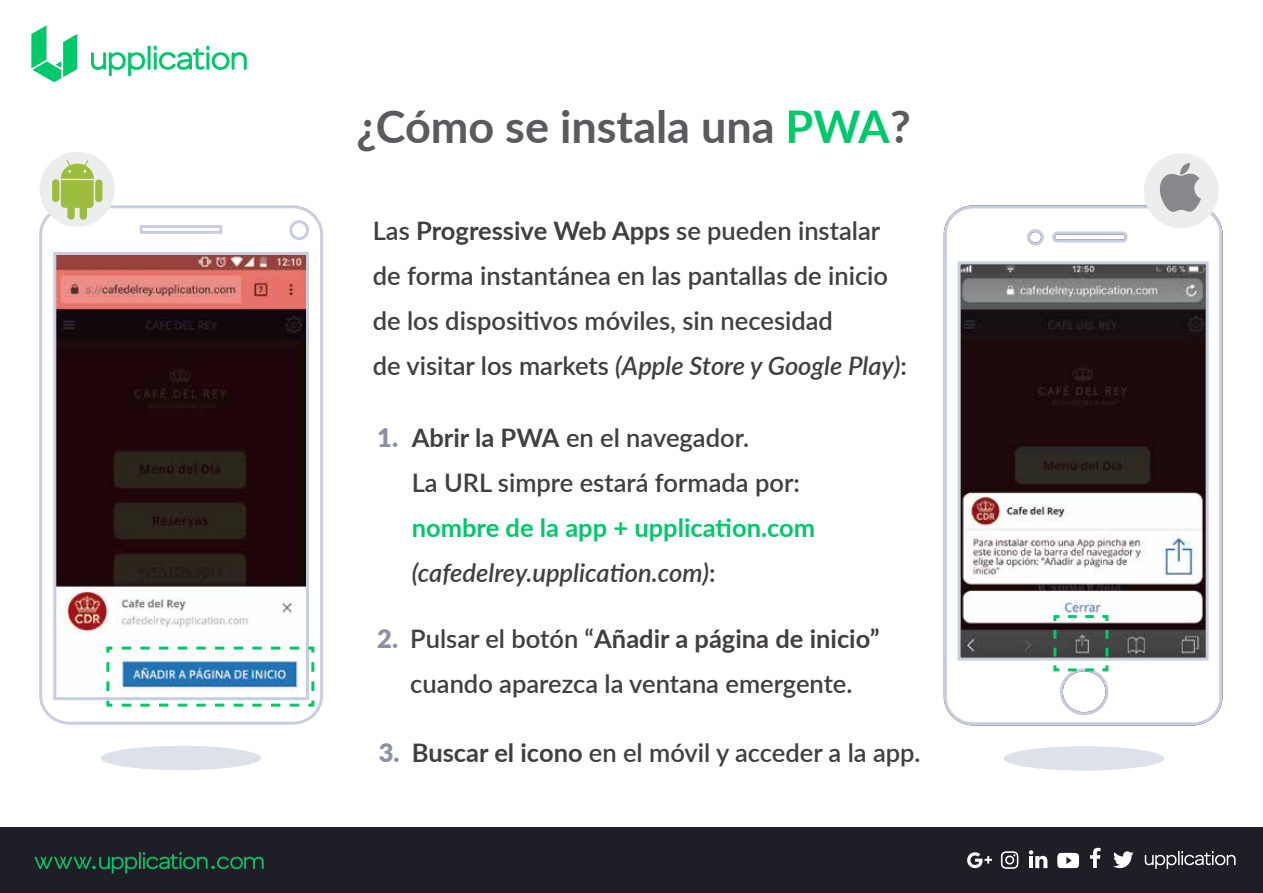
<style>
.page{position:relative;width:1263px;height:893px;background:#fff}
.page>*{position:absolute;margin:0;border:0;box-sizing:border-box;transform-origin:0 0}
.t1{font:700 45px "Lato";color:#5b5b5f}
.t2{font:600 25.5px/45px "Lato";color:#433f40}
.t3{font:700 25.5px/45px "Lato";color:#00c86b}
.t4{font:900 25.5px "Lato";color:#8c91a5}
.s1{color:#00c86b}
.s2{font-weight:700}
.s3{font-style:italic}
.s4{font-weight:600;font-style:italic;color:#433f40}
.s5{font-weight:600;color:#433f40}
.s6{font-weight:900;color:#8c91a5}
</style>
<div class="page">
<svg style="left:91px;top:46px;width:156px;height:30px"></svg>
<svg style="left:31px;top:25px;width:46px;height:57px"></svg>
<svg style="left:39px;top:205px;width:284px;height:520px"></svg>
<div style="left:101px;top:746px;width:160px;height:24px;background:#dde2ea;border-radius:50%"></div>
<svg style="left:105px;top:698px;width:194px;height:10px"></svg>
<svg style="left:105px;top:645px;width:10px;height:46px"></svg>
<svg style="left:122px;top:645px;width:194px;height:11px"></svg>
<svg style="left:305px;top:662px;width:11px;height:46px"></svg>
<div style="left:40px;top:152px;width:75px;height:75px;background:#eceded;border-radius:50%"></div>
<svg style="left:52px;top:160px;width:50px;height:60px"></svg>
<div style="left:1003px;top:746px;width:161px;height:25px;background:#dde2ea;border-radius:50%"></div>
<svg style="left:943px;top:204px;width:280px;height:522px"></svg>
<svg style="left:1007px;top:614px;width:152px;height:60px"></svg>
<div style="left:1144px;top:153px;width:75px;height:75px;background:#eceded;border-radius:50%"></div>
<svg style="left:1160px;top:163px;width:41px;height:49px"></svg>
<div style="left:0;top:827px;width:1263px;height:66px;background:#1e1f26"></div>
<svg style="left:1145px;top:851px;width:90px;height:18px"></svg>
<svg style="left:1001px;top:851px;width:17px;height:18px"></svg>
<svg style="left:1057px;top:853px;width:22px;height:15px"></svg>
<svg style="left:1090px;top:848px;width:10px;height:20px"></svg>
<svg style="left:1113px;top:851px;width:21px;height:17px"></svg>
<svg style="left:1029px;top:850px;width:18px;height:18px"></svg>
<svg style="left:967px;top:852px;width:25px;height:16px"></svg>
<svg style="left:34px;top:852px;width:230px;height:22px"></svg>
<h1 class="t1" style="left:356px;top:94px;width:556px">¿Cómo se instala una <span class="s1">PWA</span>?</h1>
<p class="t2" style="left:373px;top:207px;width:536px">Las <span class="s2">Progressive Web Apps</span> se pueden instalar de forma instantánea en las pantallas de inicio de los dispositivos móviles, sin necesidad<br>de visitar los markets <span class="s3">(Apple Store y Google Play)</span>:</p>
<p class="t4" style="left:377px;top:419px;width:22px">1.</p>
<p class="t2" style="left:412px;top:414px;width:390px"><span class="s2">Abrir la PWA</span> en el navegador.<br>La URL simpre estará formada por:</p>
<p class="t3" style="left:412px;top:504px;width:405px">nombre de la app + upplication.com <span class="s4">(cafedelrey.upplication.com)</span><span class="s5">:</span></p>
<p class="t4" style="left:377px;top:620px;width:22px">2.</p>
<p class="t2" style="left:410px;top:615px;width:471px">Pulsar el botón “<span class="s2">Añadir a página de inicio” </span>cuando aparezca la ventana emergente.</p>
<p class="t2" style="left:379px;top:729px;width:543px"><span class="s6">3.</span> <span class="s2">Buscar el icono</span> en el móvil y acceder a la app.</p>
</div>
